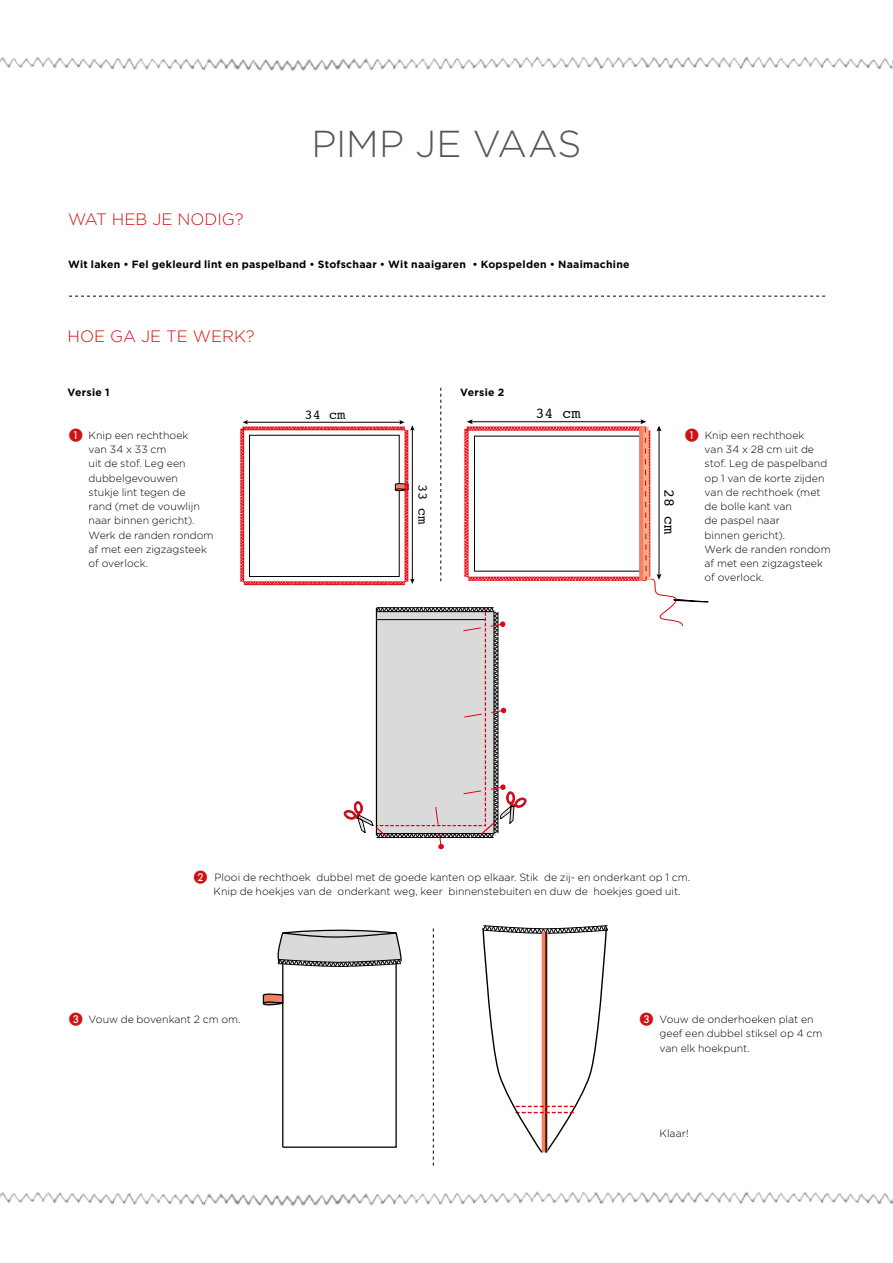
<style>
.page{position:relative;width:893px;height:1263px;background:#fff}
.page>*{position:absolute;margin:0;border:0;box-sizing:border-box;transform-origin:0 0}
.t1{font:300 37.5px "Gotham";color:#565656}
.t2{font:300 16.5px "Gotham";color:#cd1316}
.t3{font:15px "Courier";color:#000}
.t4{font:13.65px "Courier";color:#000}
.t5{font:300 10.5px/14.2px "Gotham";letter-spacing:-.005em;color:#000}
.t6{font:700 10.5px "Gotham";letter-spacing:.025em;color:#000}
.s1{color:#cd1316}
</style>
<div class="page">
<img style="left:0;top:56px;width:892px;height:15px">
<img style="left:0;top:1191px;width:893px;height:15px">
<svg style="left:241px;top:388px;width:468px;height:461px"></svg>
<svg style="left:433px;top:928px;width:1px;height:238px"></svg>
<svg style="left:262px;top:929px;width:140px;height:219px"></svg>
<svg style="left:482px;top:925px;width:126px;height:228px"></svg>
<svg style="left:69px;top:296px;width:756px;height:1px"></svg>
<h1 class="t1" style="left:311px;top:121px;width:272px">Pimp je vaas</h1>
<h2 class="t2" style="left:68px;top:209px;width:177px">Wat heb je nodig?</h2>
<p class="t6" style="left:68px;top:258px;width:563px">Wit laken • Fel gekleurd lint en paspelband • Stofschaar • Wit naaigaren • Kopspelden • Naaimachine</p>
<h2 class="t2" style="left:68px;top:326px;width:189px">Hoe ga je te werk?</h2>
<p class="t6" style="left:68px;top:386px;width:43px">Versie 1</p>
<h3 class="t4" style="left:305px;top:404px;width:42px">34 cm</h3>
<p class="t6" style="left:460px;top:386px;width:45px">Versie 2</p>
<h3 class="t3" style="left:535px;top:402px;width:47px">34 cm</h3>
<p class="t5" style="left:89px;top:428px;width:126px;text-indent:-19px"><span class="s1">❶</span> Knip een rechthoek<br>van 34 x 33 cm<br>uit de stof. Leg een dubbelgevouwen<br>stukje lint tegen de<br>rand (met de vouwlijn naar binnen gericht).<br>Werk de randen rondom af met een zigzagsteek of overlock.</p>
<p class="t5" style="left:705px;top:428px;width:128px;text-indent:-19px"><span class="s1">❶</span> Knip een rechthoek<br>van 34 x 28 cm uit de stof. Leg de paspelband op 1 van de korte zijden van de rechthoek (met de bolle kant van<br>de paspel naar<br>binnen gericht).<br>Werk de randen rondom af met een zigzagsteek of overlock.</p>
<h3 class="t4" style="left:433px;top:484px;width:42px;rotate:90deg">33 cm</h3>
<h3 class="t3" style="left:681px;top:489px;width:47px;rotate:90deg">28 cm</h3>
<p class="t5" style="left:194px;top:870px;width:498px"><span class="s1">❷</span> Plooi de rechthoek dubbel met de goede kanten op elkaar. Stik de zij- en onderkant op 1 cm.<br>K</p>
<p class="t5" style="left:221px;top:884px;width:461px">nip de hoekjes van de onderkant weg, keer binnenstebuiten en duw de hoekjes goed uit.</p>
<p class="t5" style="left:69px;top:1012px;width:173px"><span class="s1">❸</span> Vouw de bovenkant 2 cm om.</p>
<p class="t5" style="left:659px;top:1012px;width:164px;text-indent:-19px"><span class="s1">❸</span> Vouw de onderhoeken plat en geef een dubbel stiksel op 4 cm van elk hoekpunt.</p>
<p class="t5" style="left:640px;top:1126px;width:10px">K</p>
<p class="t5" style="left:667px;top:1126px;width:23px">laar!</p>
</div>
